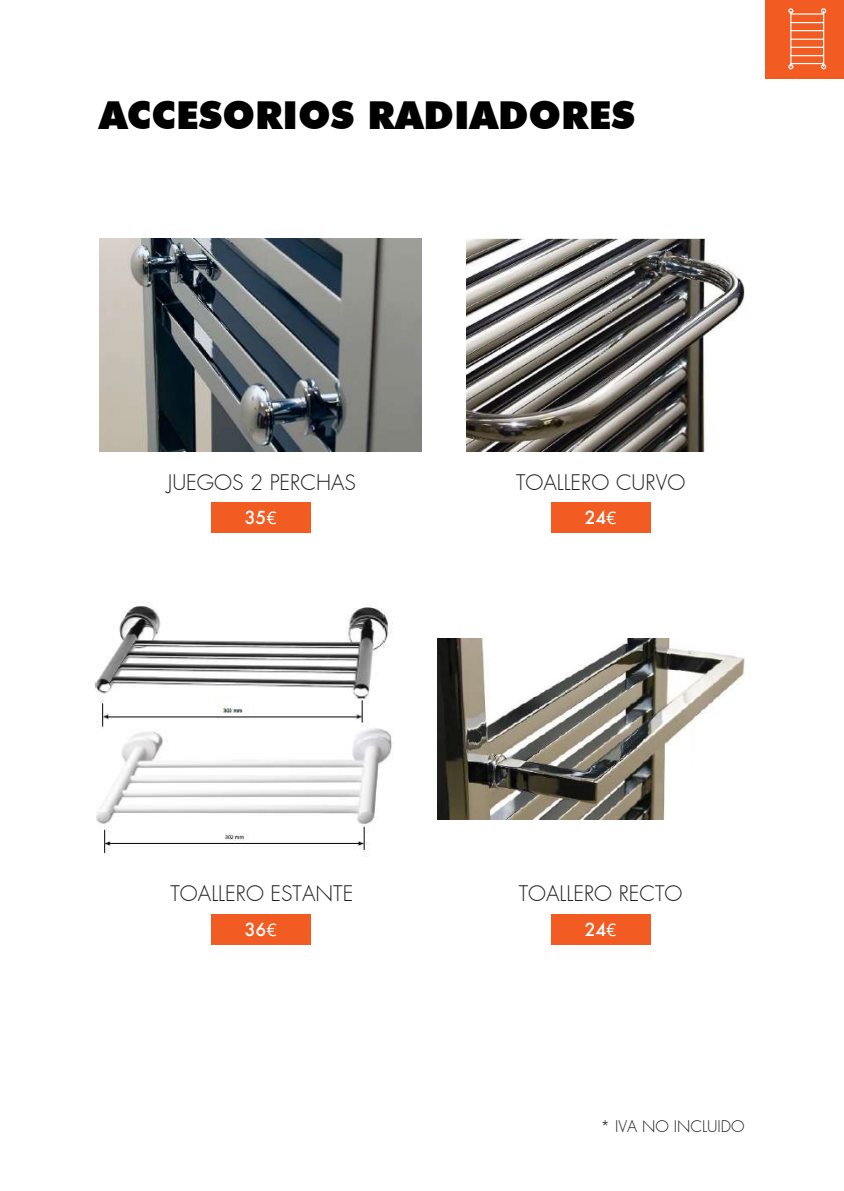
<style>
.page{position:relative;width:844px;height:1191px;background:#fff}
.page>*{position:absolute;margin:0;border:0;box-sizing:border-box;transform-origin:0 0}
.t1{font:900 38.5px "Futura BT";color:#000001}
.t2{font:300 21px "Futura";color:#231f20}
.t3{font:500 17.5px "Futura";letter-spacing:-.005em;color:#fff}
.t4{font:300 15.75px "Futura";color:#231f20}
.s1{font-family:"Open Sans";font-weight:400}
</style>
<div class="page">
<div style="left:765px;top:0;width:78px;height:78px;background:#f25b21"></div>
<svg style="left:788px;top:8px;width:38px;height:61px"></svg>
<img style="left:99px;top:238px;width:322px;height:213px">
<img style="left:466px;top:238px;width:278px;height:213px">
<img style="left:95px;top:602px;width:298px;height:255px">
<img style="left:437px;top:638px;width:307px;height:181px">
<div style="left:211px;top:502px;width:99px;height:30px;background:#f25b21"></div>
<div style="left:550px;top:502px;width:100px;height:30px;background:#f25b21"></div>
<div style="left:211px;top:914px;width:99px;height:30px;background:#f25b21"></div>
<div style="left:550px;top:914px;width:100px;height:30px;background:#f25b21"></div>
<svg style="left:688px;top:712px;width:56px;height:107px"></svg>
<h1 class="t1" style="left:99px;top:91px;width:537px">ACCESORIOS RADIADORES</h1>
<p class="t2" style="left:168px;top:469px;width:190px">JUEGOS 2 PERCHAS</p>
<p class="t3" style="left:245px;top:506px;width:33px">35<span class="s1">€</span></p>
<p class="t2" style="left:170px;top:880px;width:184px">TOALLERO ESTANTE</p>
<p class="t3" style="left:245px;top:917px;width:33px">36<span class="s1">€</span></p>
<p class="t2" style="left:516px;top:469px;width:171px">TOALLERO CURVO</p>
<p class="t3" style="left:584px;top:506px;width:33px">24<span class="s1">€</span></p>
<p class="t2" style="left:518px;top:880px;width:165px">TOALLERO RECTO</p>
<p class="t3" style="left:584px;top:917px;width:33px">24<span class="s1">€</span></p>
<p class="t4" style="left:600px;top:1116px;width:146px">* IVA NO INCLUIDO</p>
</div>
